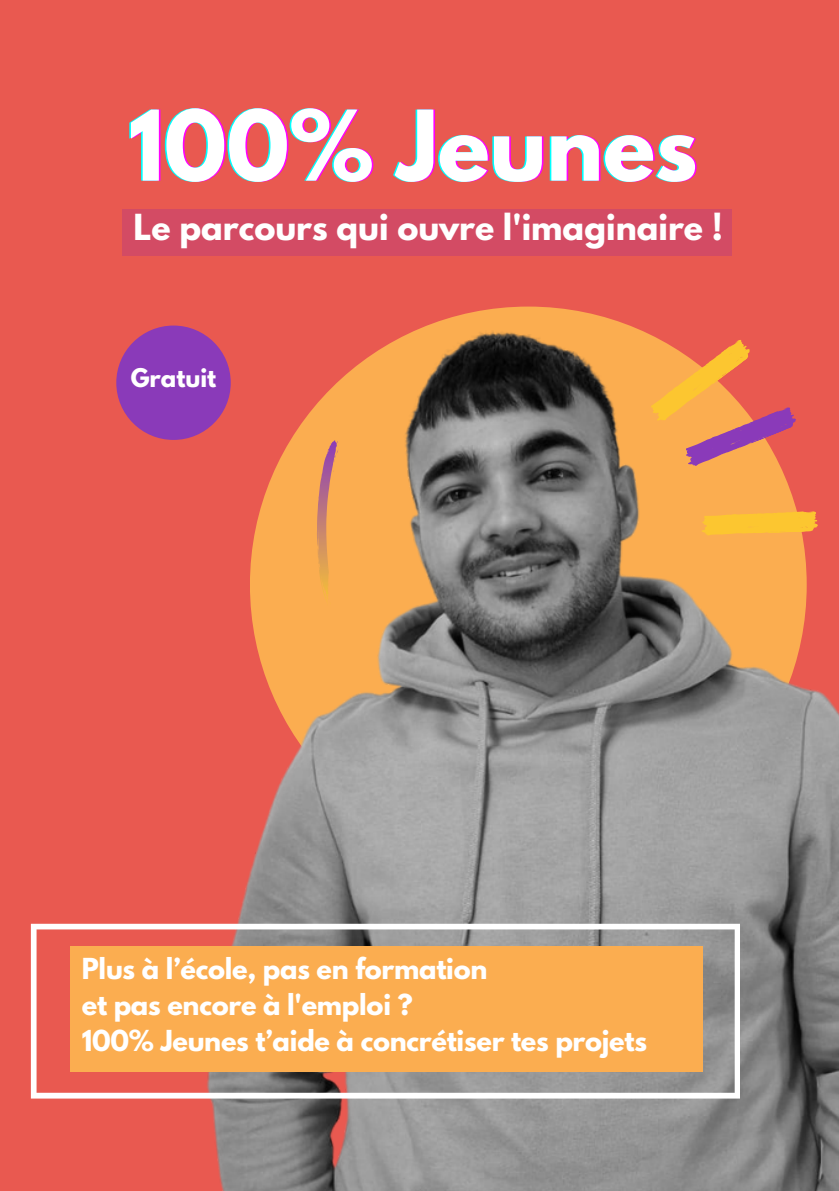
<style>
.page{position:relative;width:839px;height:1191px;background:#fff}
.page>*{position:absolute;margin:0;border:0;box-sizing:border-box;transform-origin:0 0}
.t1{font:700 86.2px "League Spartan";color:#0ff}
.t2{font:700 31.8px "League Spartan";color:#fff}
.t3{font:700 25.6px "League Spartan";letter-spacing:-.01em;color:#fff}
.t4{font:700 22.8px "League Spartan";color:#fff}
</style>
<div class="page">
<div style="left:0;top:0;width:838px;height:1191px;background:#e95950"></div>
<img style="left:30px;top:307px;width:808px;height:884px">
<div style="left:116px;top:326px;width:115px;height:114px;background:#8a3ab9;border-radius:50%"></div>
<svg style="left:700px;top:510px;width:118px;height:26px;background:#fab939"></svg>
<svg style="left:647px;top:337px;width:151px;height:132px"></svg>
<svg style="left:314px;top:439px;width:24px;height:169px;background:#e79c5d"></svg>
<div style="left:123px;top:209px;width:608px;height:46px;background:#d34b64"></div>
<svg style="left:31px;top:924px;width:709px;height:175px"></svg>
<div style="left:70px;top:947px;width:632px;height:125px;background:#fbad50"></div>
<p class="t1" style="left:127px;top:103px;width:570px">100% Jeunes</p>
<p class="t2" style="left:134px;top:212px;width:590px">Le parcours qui ouvre l'imaginaire !</p>
<p class="t4" style="left:131px;top:366px;width:87px">Gratuit</p>
<p class="t3" style="left:82px;top:956px;width:407px">Plus à l’école, pas en formation</p>
<p class="t3" style="left:82px;top:992px;width:332px">et pas encore à l'emploi ?</p>
<p class="t3" style="left:82px;top:1028px;width:566px">100% Jeunes t’aide à concrétiser tes projets</p>
</div>
